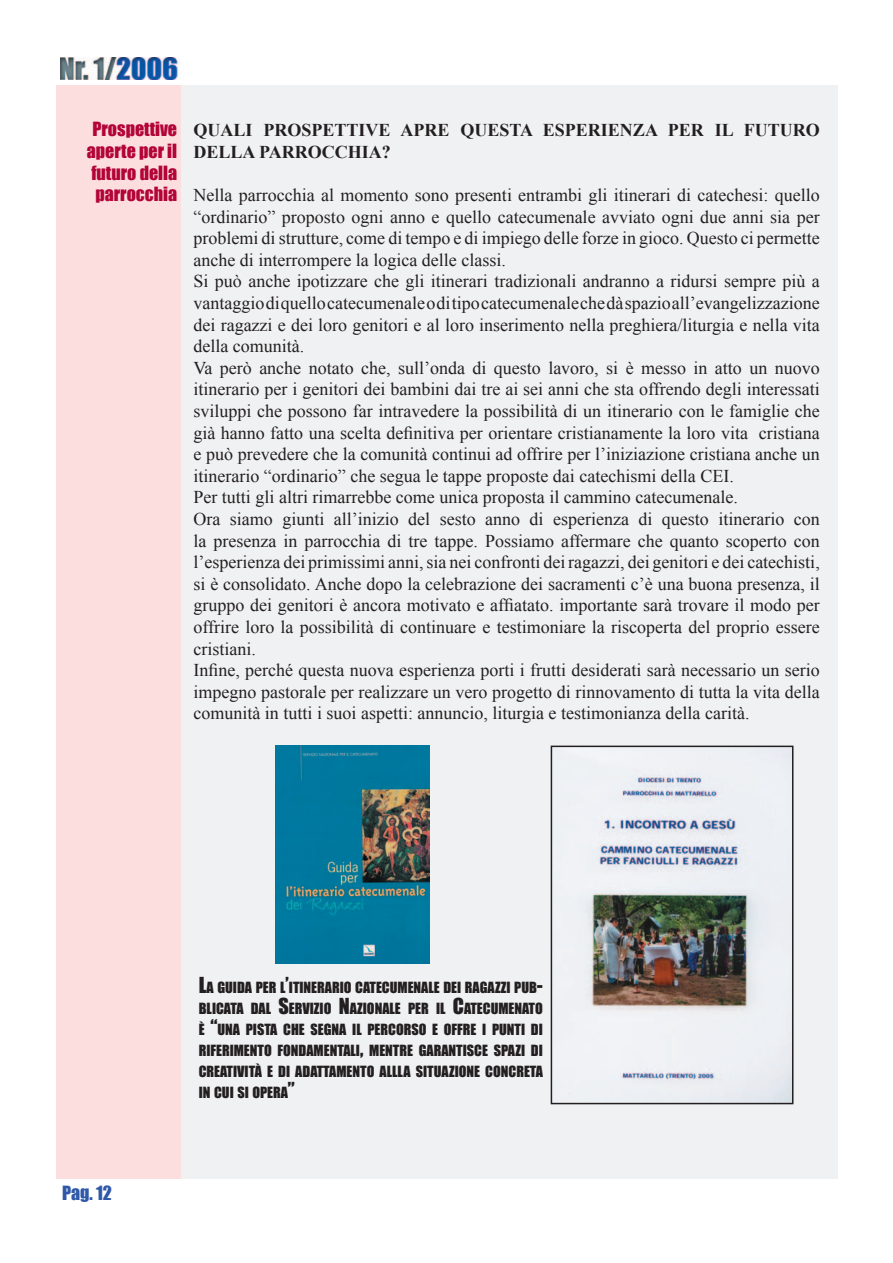
<style>
.page{position:relative;width:893px;height:1263px;background:#fff}
.page>*{position:absolute;margin:0;border:0;box-sizing:border-box;transform-origin:0 0}
.t1{font:18px/21.6px "Times New Roman";color:#231f20}
.t2{font:700 18px/21.6px "Times New Roman";color:#231f20}
.t3{font:18px/21.6px "Impact";color:#b30437;text-align:center}
.t4{font:18px "Impact";color:#2f59a8}
.t5{font:14.1px/21px "Impact";color:#231f20;text-align:justify}
.s1{font-size:20.25px}
</style>
<div class="page">
<div style="left:182px;top:86px;width:656px;height:1093px;background:#f0f1f2"></div>
<img style="left:61px;top:57px;width:117px;height:23px">
<img style="left:589px;top:752px;width:201px;height:349px">
<div style="left:551px;top:746px;width:242px;height:358px;border:2px solid #231f20"></div>
<img style="left:275px;top:746px;width:154px;height:217px">
<p class="t3" style="left:87px;top:118px;width:92px">Prospettive aperte per il futuro della parrocchia</p>
<p class="t2" style="left:193px;top:119px;width:628px">QUALI PROSPETTIVE APRE QUESTA ESPERIENZA PER IL FUTURO<br>DELLA PARROCCHIA?</p>
<p class="t1" style="left:193px;top:184px;width:628px">Nella parrocchia al momento sono presenti entrambi gli itinerari di catechesi: quello “ordinario” proposto ogni anno e quello catecumenale avviato ogni due anni sia per problemi di strutture, come di tempo e di impiego delle forze in gioco. Questo ci permette anche di interrompere la logica delle classi.<br>Si può anche ipotizzare che gli itinerari tradizionali andranno a ridursi sempre più a vantaggio di quello catecumenale o di tipo catecumenale che dà spazio all’evangelizzazione dei ragazzi e dei loro genitori e al loro inserimento nella preghiera/liturgia e nella vita della comunità.<br>Va però anche notato che, sull’onda di questo lavoro, si è messo in atto un nuovo itinerario per i genitori dei bambini dai tre ai sei anni che sta offrendo degli interessati sviluppi che possono far intravedere la possibilità di un itinerario con le famiglie che già hanno fatto una scelta definitiva per orientare cristianamente la loro vita cristiana e può prevedere che la comunità continui ad offrire per l’iniziazione cristiana anche un itinerario “ordinario” che segua le tappe proposte dai catechismi della CEI.<br>Per tutti gli altri rimarrebbe come unica proposta il cammino catecumenale.<br>Ora siamo giunti all’inizio del sesto anno di esperienza di questo itinerario con la presenza in parrocchia di tre tappe. Possiamo affermare che quanto scoperto con l’esperienza dei primissimi anni, sia nei confronti dei ragazzi, dei genitori e dei catechisti, si è consolidato. Anche dopo la celebrazione dei sacramenti c’è una buona presenza, il gruppo dei genitori è ancora motivato e affiatato. importante sarà trovare il modo per offrire loro la possibilità di continuare e testimoniare la riscoperta del proprio essere cristiani.<br>Infine, perché questa nuova esperienza porti i frutti desiderati sarà necessario un serio impegno pastorale per realizzare un vero progetto di rinnovamento di tutta la vita della comunità in tutti i suoi aspetti: annuncio, liturgia e testimonianza della carità.</p>
<p class="t4" style="left:62px;top:1179px;width:51px">Pag. 12</p>
<p class="t5" style="left:199px;top:976px;width:346px"><span class="s1">L</span>A GUIDA PER L<span class="s1">’</span>ITINERARIO CATECUMENALE DEI RAGAZZI PUB<span class="s1">-</span>BLICATA DAL <span class="s1">S</span>ERVIZIO <span class="s1">N</span>AZIONALE PER IL <span class="s1">C</span>ATECUMENATO È <span class="s1">“</span>UNA PISTA CHE SEGNA IL PERCORSO E OFFRE I PUNTI DI RIFERIMENTO FONDAMENTALI<span class="s1">,</span> MENTRE GARANTISCE SPAZI DI CREATIVITÀ E DI ADATTAMENTO ALLLA SITUAZIONE CONCRETA IN CUI SI OPERA<span class="s1">”</span></p>
</div>
